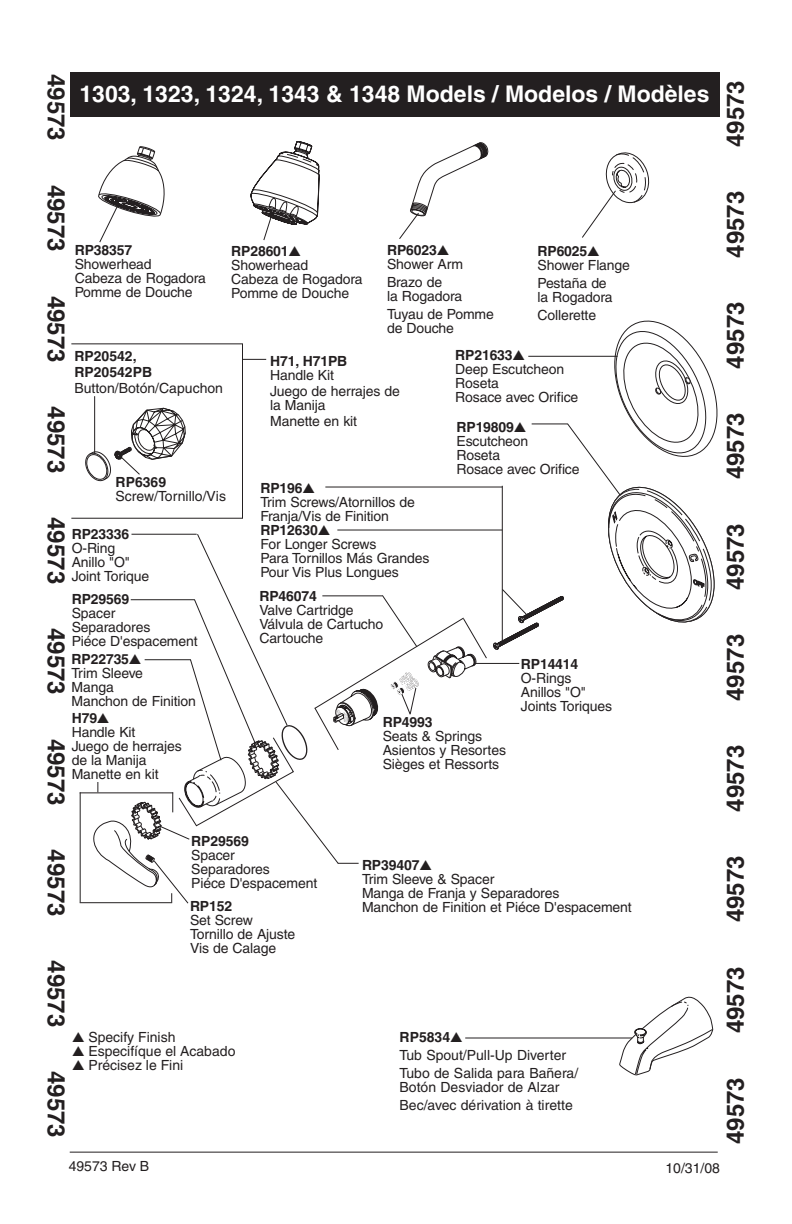
<style>
.page{position:relative;width:792px;height:1224px;background:#fff}
.page>*{position:absolute;margin:0;border:0;box-sizing:border-box;transform-origin:0 0}
.t1{font:700 24px "Helvetica";color:#231f20}
.t2{font:700 23px "Helvetica";color:#fff}
.callout{font:14px/14px "Helvetica";letter-spacing:-.01em;color:#231f20}
.callout-2{font:700 14px/16px "Helvetica";letter-spacing:-.01em;color:#231f20}
.Body_Text{font:700 14px "Helvetica";color:#231f20}
</style>
<div class="page">
<div style="left:70px;top:72px;width:650px;height:45px;background:#231f20"></div>
<svg style="left:98px;top:146px;width:67px;height:97px"></svg>
<svg style="left:582px;top:152px;width:68px;height:86px"></svg>
<svg style="left:399px;top:142px;width:90px;height:97px"></svg>
<svg style="left:619px;top:997px;width:94px;height:78px"></svg>
<svg style="left:250px;top:141px;width:70px;height:100px"></svg>
<hr style="left:70px;top:1152px;width:648px;height:1px;background:#231f20">
<svg style="left:71px;top:320px;width:646px;height:584px"></svg>
<hr style="left:465px;top:1038px;width:167px;height:1px;background:#231f20">
<p class="t1" style="left:71px;top:74px;width:68px;rotate:90deg">49573</p>
<p class="t2" style="left:80px;top:80px;width:632px">1303, 1323, 1324, 1343 &amp; 1348 Models / Modelos / Modèles</p>
<p class="t1" style="left:71px;top:185px;width:68px;rotate:90deg">49573</p>
<p class="t1" style="left:71px;top:296px;width:68px;rotate:90deg">49573</p>
<p class="t1" style="left:71px;top:406px;width:68px;rotate:90deg">49573</p>
<p class="callout-2" style="left:75px;top:242px;width:59px">RP38357</p>
<p class="callout" style="left:75px;top:257px;width:78px">Showerhead</p>
<p class="callout" style="left:75px;top:271px;width:133px">Cabeza de Rogadora</p>
<p class="callout" style="left:75px;top:285px;width:119px">Pomme de Douche</p>
<p class="callout-2" style="left:74px;top:348px;width:79px">RP20542,<br>RP20542PB</p>
<p class="callout" style="left:74px;top:381px;width:150px">Button/Botón/Capuchon</p>
<p class="callout-2" style="left:231px;top:243px;width:71px">RP28601▲</p>
<p class="callout" style="left:231px;top:258px;width:78px">Showerhead</p>
<p class="callout" style="left:231px;top:272px;width:133px">Cabeza de Rogadora</p>
<p class="callout" style="left:231px;top:286px;width:119px">Pomme de Douche</p>
<p class="callout-2" style="left:387px;top:242px;width:64px">RP6023▲</p>
<p class="callout" style="left:387px;top:257px;width:78px">Shower Arm</p>
<p class="callout" style="left:387px;top:275px;width:77px">Brazo de<br>la Rogadora</p>
<p class="callout" style="left:387px;top:307px;width:108px">Tuyau de Pomme de Douche</p>
<p class="callout-2" style="left:538px;top:242px;width:64px">RP6025▲</p>
<p class="callout" style="left:538px;top:258px;width:94px">Shower Flange</p>
<p class="callout" style="left:538px;top:276px;width:77px">Pestaña de la Rogadora</p>
<p class="callout" style="left:538px;top:308px;width:60px">Collerette</p>
<p class="callout-2" style="left:270px;top:353px;width:79px">H71, H71PB</p>
<p class="callout" style="left:270px;top:368px;width:65px">Handle Kit</p>
<p class="callout" style="left:270px;top:384px;width:131px">Juego de herrajes de</p>
<p class="callout" style="left:270px;top:398px;width:57px">la Manija</p>
<p class="callout" style="left:270px;top:414px;width:88px">Manette en kit</p>
<p class="callout-2" style="left:455px;top:347px;width:71px">RP21633▲</p>
<p class="callout" style="left:455px;top:362px;width:110px">Deep Escutcheon</p>
<p class="callout" style="left:455px;top:376px;width:45px">Roseta</p>
<p class="callout" style="left:455px;top:390px;width:125px">Rosace avec Orifice</p>
<p class="callout-2" style="left:457px;top:419px;width:71px">RP19809▲</p>
<p class="callout" style="left:457px;top:434px;width:73px">Escutcheon</p>
<p class="callout" style="left:457px;top:448px;width:45px">Roseta</p>
<p class="callout" style="left:457px;top:462px;width:125px">Rosace avec Orifice</p>
<p class="callout-2" style="left:116px;top:474px;width:52px">RP6369</p>
<p class="callout" style="left:116px;top:489px;width:112px">Screw/Tornillo/Vis</p>
<p class="t1" style="left:71px;top:517px;width:68px;rotate:90deg">49573</p>
<p class="callout-2" style="left:72px;top:525px;width:59px">RP23336</p>
<p class="callout" style="left:72px;top:541px;width:60px">O-Ring<br>Anillo "O"</p>
<p class="callout" style="left:72px;top:569px;width:79px">Joint Torique</p>
<p class="callout-2" style="left:72px;top:591px;width:59px">RP29569</p>
<p class="callout" style="left:72px;top:606px;width:80px">Spacer<br>Separadores</p>
<p class="callout" style="left:72px;top:634px;width:127px">Piéce D'espacement</p>
<p class="t1" style="left:71px;top:628px;width:68px;rotate:90deg">49573</p>
<p class="callout-2" style="left:72px;top:651px;width:71px">RP22735▲</p>
<p class="callout" style="left:72px;top:666px;width:73px">Trim Sleeve<br>Manga</p>
<p class="callout" style="left:72px;top:694px;width:126px">Manchon de Finition</p>
<p class="callout-2" style="left:72px;top:710px;width:38px">H79▲</p>
<p class="callout" style="left:72px;top:725px;width:65px">Handle Kit</p>
<p class="callout" style="left:72px;top:739px;width:112px">Juego de herrajes de la Manija</p>
<p class="callout" style="left:72px;top:767px;width:88px">Manette en kit</p>
<p class="t1" style="left:71px;top:739px;width:68px;rotate:90deg">49573</p>
<p class="callout-2" style="left:260px;top:480px;width:56px">RP196▲</p>
<p class="callout" style="left:260px;top:495px;width:156px">Trim Screws/Atornillos de<br>Franja/Vis de Finition</p>
<p class="callout-2" style="left:260px;top:522px;width:71px">RP12630▲</p>
<p class="callout" style="left:260px;top:537px;width:118px">For Longer Screws</p>
<p class="callout" style="left:260px;top:551px;width:171px">Para Tornillos Más Grandes</p>
<p class="callout" style="left:260px;top:565px;width:140px">Pour Vis Plus Longues</p>
<p class="callout-2" style="left:259px;top:588px;width:59px">RP46074</p>
<p class="callout" style="left:259px;top:603px;width:96px">Valve Cartridge</p>
<p class="callout" style="left:259px;top:617px;width:125px">Válvula de Cartucho</p>
<p class="callout" style="left:259px;top:631px;width:66px">Cartouche</p>
<p class="callout-2" style="left:383px;top:714px;width:51px">RP4993</p>
<p class="callout" style="left:383px;top:729px;width:101px">Seats &amp; Springs</p>
<p class="callout" style="left:383px;top:743px;width:125px">Asientos y Resortes</p>
<p class="callout" style="left:383px;top:757px;width:118px">Sièges et Ressorts</p>
<p class="callout-2" style="left:521px;top:656px;width:59px">RP14414</p>
<p class="callout" style="left:521px;top:671px;width:93px">O-Rings<br>Anillos "O"<br>Joints Toriques</p>
<p class="t1" style="left:71px;top:849px;width:68px;rotate:90deg">49573</p>
<p class="t1" style="left:71px;top:960px;width:68px;rotate:90deg">49573</p>
<p class="callout-2" style="left:191px;top:833px;width:59px">RP29569</p>
<p class="callout" style="left:191px;top:848px;width:127px">Spacer<br>Separadores<br>Piéce D'espacement</p>
<p class="callout-2" style="left:190px;top:897px;width:44px">RP152</p>
<p class="callout" style="left:190px;top:913px;width:64px">Set Screw</p>
<p class="callout" style="left:190px;top:927px;width:107px">Tornillo de Ajuste</p>
<p class="callout" style="left:190px;top:941px;width:88px">Vis de Calage</p>
<p class="callout" style="left:72px;top:1031px;width:105px">▲ Specify Finish</p>
<p class="callout" style="left:72px;top:1045px;width:165px">▲ Especifíque el Acabado</p>
<p class="callout" style="left:72px;top:1059px;width:113px">▲ Précisez le Fini</p>
<p class="t1" style="left:71px;top:1071px;width:68px;rotate:90deg">49573</p>
<p class="callout-2" style="left:362px;top:857px;width:71px">RP39407▲</p>
<p class="callout" style="left:362px;top:872px;width:134px">Trim Sleeve &amp; Spacer</p>
<p class="callout" style="left:362px;top:886px;width:271px">Manga de Franja y Separadores<br>Manchon de Finition et Piéce D'espacement</p>
<p class="Body_Text" style="left:400px;top:1029px;width:65px">RP5834▲</p>
<p class="callout" style="left:400px;top:1049px;width:168px">Tub Spout/Pull-Up Diverter</p>
<p class="callout" style="left:400px;top:1067px;width:180px">Tubo de Salida para Bañera/<br>Botón Desviador de Alzar</p>
<p class="callout" style="left:400px;top:1099px;width:175px">Bec/avec dérivation à tirette</p>
<p class="t1" style="left:721px;top:147px;width:68px;rotate:-90deg">49573</p>
<p class="t1" style="left:721px;top:258px;width:68px;rotate:-90deg">49573</p>
<p class="t1" style="left:721px;top:369px;width:68px;rotate:-90deg">49573</p>
<p class="t1" style="left:721px;top:479px;width:68px;rotate:-90deg">49573</p>
<p class="t1" style="left:721px;top:590px;width:68px;rotate:-90deg">49573</p>
<p class="t1" style="left:721px;top:701px;width:68px;rotate:-90deg">49573</p>
<p class="t1" style="left:721px;top:812px;width:68px;rotate:-90deg">49573</p>
<p class="t1" style="left:721px;top:922px;width:68px;rotate:-90deg">49573</p>
<p class="t1" style="left:721px;top:1033px;width:68px;rotate:-90deg">49573</p>
<p class="t1" style="left:721px;top:1144px;width:68px;rotate:-90deg">49573</p>
<p class="callout" style="left:69px;top:1159px;width:82px">49573 Rev B</p>
<p class="callout" style="left:666px;top:1161px;width:56px">10/31/08</p>
</div>
